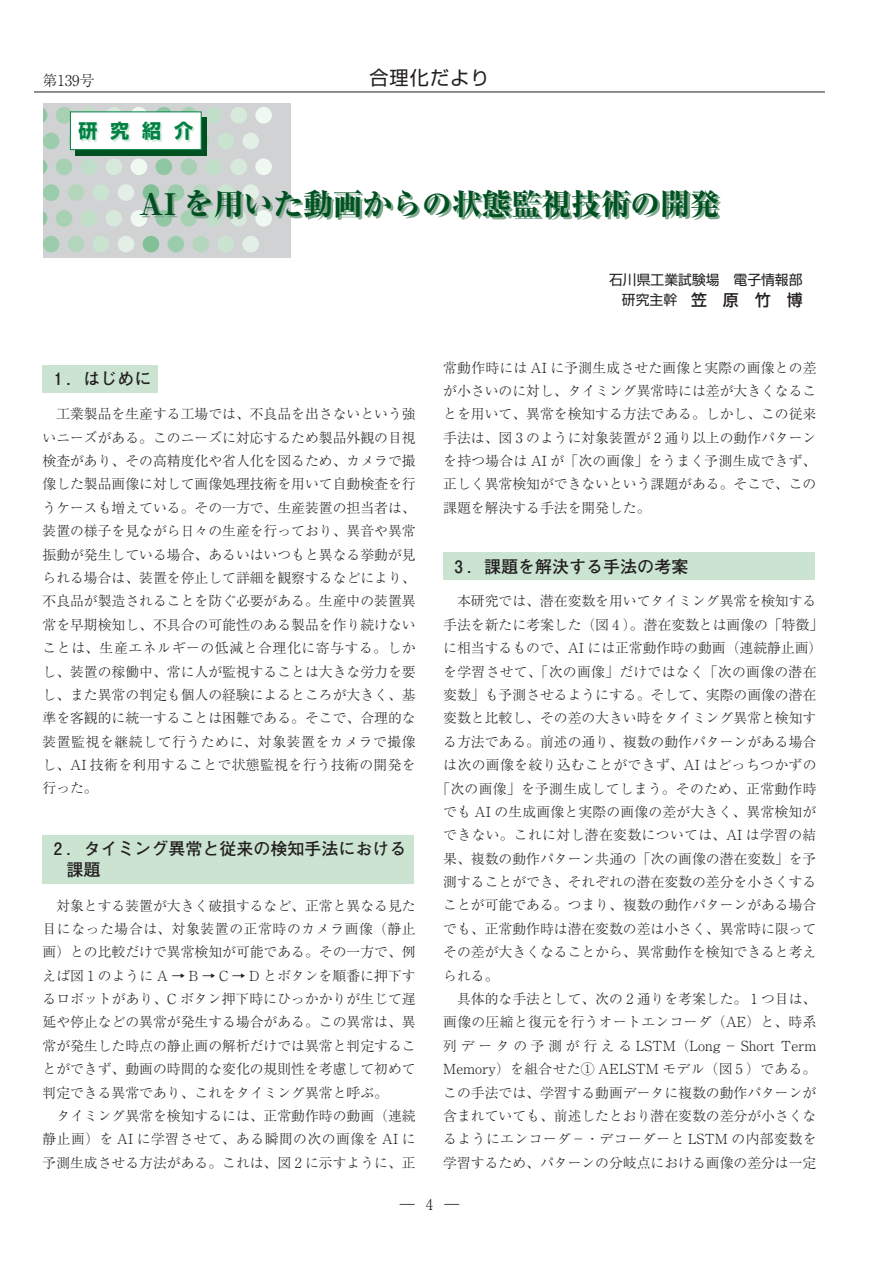
<style>
.page{position:relative;width:893px;height:1263px;background:#fff}
.page>*{position:absolute;margin:0;border:0;box-sizing:border-box;transform-origin:0 0}
.t1{font:800 29.7px "Ryumin Pr 6 N";color:#005122}
.t2{font:19.2px "Shin Go Pr 6 N";letter-spacing:.055em;color:#231f20}
.t3{font:700 19.2px "Shin Go Pr 6 N";color:#008141}
.t4{font:700 16.95px/21.3px "Futo Go B101 Pr 6 N";color:#231f20}
.t5{font:500 15.9px "Shin Go Pr 6 N";color:#231f20}
.t6{font:300 14.85px "Ryumin Pr 6 N";color:#231f20}
.t7{font:300 13.8px/23.4px "Ryumin Pr 6 N";color:#231f20;text-align:justify}
.t8{font:300 13.8px "Ryumin Pr 6 N";letter-spacing:.025em;color:#231f20}
.t9{font:300 13.8px "Ryumin Pr 6 N";letter-spacing:.02em;color:#231f20}
.t10{font:300 13.8px "Ryumin Pr 6 N";letter-spacing:.03em;color:#231f20}
.t11{font:13.8px "Shin Go Pr 6 N";color:#231f20}
.s1{font-weight:400;font-size:13.8px}
</style>
<div class="page">
<hr style="left:34px;top:92px;width:791px;height:1px;background:#231f20">
<div style="left:43px;top:365px;width:115px;height:28px;background:#cbe3d1"></div>
<div style="left:43px;top:834px;width:371px;height:49px;background:#cbe3d1"></div>
<div style="left:443px;top:552px;width:371px;height:28px;background:#cbe3d1"></div>
<div style="left:43px;top:103px;width:248px;height:154px;background:#d1d2d4"></div>
<div style="left:43px;top:236px;width:16px;height:16px;background:#9bccab;border-radius:50%"></div>
<div style="left:68px;top:236px;width:16px;height:16px;background:#b3d6bd;border-radius:50%"></div>
<div style="left:93px;top:236px;width:16px;height:16px;background:#cbe3d1;border-radius:50%"></div>
<div style="left:118px;top:236px;width:16px;height:16px;background:#e3efe6;border-radius:50%"></div>
<div style="left:31px;top:210px;width:16px;height:17px;background:#8fc7a2;border-radius:50%"></div>
<div style="left:56px;top:210px;width:16px;height:17px;background:#a8d1b4;border-radius:50%"></div>
<div style="left:81px;top:210px;width:16px;height:17px;background:#c0ddc7;border-radius:50%"></div>
<div style="left:106px;top:210px;width:16px;height:17px;background:#d7e9db;border-radius:50%"></div>
<div style="left:131px;top:210px;width:16px;height:17px;background:#f0f8f2;border-radius:50%"></div>
<div style="left:43px;top:184px;width:16px;height:17px;background:#9bccab;border-radius:50%"></div>
<div style="left:68px;top:184px;width:16px;height:17px;background:#b3d6bd;border-radius:50%"></div>
<div style="left:93px;top:184px;width:16px;height:17px;background:#cbe3d1;border-radius:50%"></div>
<div style="left:118px;top:184px;width:16px;height:17px;background:#e3efe6;border-radius:50%"></div>
<div style="left:31px;top:158px;width:16px;height:17px;background:#8fc7a2;border-radius:50%"></div>
<div style="left:56px;top:158px;width:16px;height:17px;background:#a8d1b4;border-radius:50%"></div>
<div style="left:81px;top:158px;width:16px;height:17px;background:#c0ddc7;border-radius:50%"></div>
<div style="left:106px;top:158px;width:16px;height:17px;background:#d7e9db;border-radius:50%"></div>
<div style="left:131px;top:158px;width:16px;height:17px;background:#f0f8f2;border-radius:50%"></div>
<div style="left:43px;top:133px;width:16px;height:16px;background:#9bccab;border-radius:50%"></div>
<div style="left:68px;top:133px;width:16px;height:16px;background:#a4cfb2;border-radius:50%"></div>
<div style="left:31px;top:107px;width:16px;height:17px;background:#8fc7a2;border-radius:50%"></div>
<div style="left:56px;top:107px;width:16px;height:17px;background:#a8d1b4;border-radius:50%"></div>
<svg style="left:81px;top:107px;width:16px;height:17px"></svg>
<svg style="left:106px;top:107px;width:16px;height:17px"></svg>
<svg style="left:131px;top:107px;width:16px;height:17px"></svg>
<div style="left:143px;top:236px;width:16px;height:16px;background:#82c198;border-radius:50%"></div>
<div style="left:168px;top:236px;width:16px;height:16px;background:#9bccab;border-radius:50%"></div>
<div style="left:193px;top:236px;width:16px;height:16px;background:#b3d6bd;border-radius:50%"></div>
<div style="left:217px;top:236px;width:17px;height:16px;background:#cbe3d1;border-radius:50%"></div>
<div style="left:242px;top:236px;width:17px;height:16px;background:#e3efe6;border-radius:50%"></div>
<div style="left:156px;top:210px;width:16px;height:17px;background:#8fc7a2;border-radius:50%"></div>
<div style="left:180px;top:210px;width:17px;height:17px;background:#a8d1b4;border-radius:50%"></div>
<div style="left:205px;top:210px;width:17px;height:17px;background:#c0ddc7;border-radius:50%"></div>
<div style="left:230px;top:210px;width:17px;height:17px;background:#d7e9db;border-radius:50%"></div>
<div style="left:255px;top:210px;width:17px;height:17px;background:#f0f8f2;border-radius:50%"></div>
<div style="left:143px;top:184px;width:16px;height:17px;background:#82c198;border-radius:50%"></div>
<div style="left:168px;top:184px;width:16px;height:17px;background:#9bccab;border-radius:50%"></div>
<div style="left:193px;top:184px;width:16px;height:17px;background:#b3d6bd;border-radius:50%"></div>
<div style="left:217px;top:184px;width:17px;height:17px;background:#cbe3d1;border-radius:50%"></div>
<div style="left:242px;top:184px;width:17px;height:17px;background:#e3efe6;border-radius:50%"></div>
<div style="left:156px;top:158px;width:16px;height:17px;background:#8fc7a2;border-radius:50%"></div>
<div style="left:180px;top:158px;width:17px;height:17px;background:#a8d1b4;border-radius:50%"></div>
<div style="left:205px;top:158px;width:17px;height:17px;background:#c0ddc7;border-radius:50%"></div>
<div style="left:230px;top:158px;width:17px;height:17px;background:#d7e9db;border-radius:50%"></div>
<div style="left:255px;top:158px;width:17px;height:17px;background:#f0f8f2;border-radius:50%"></div>
<div style="left:193px;top:133px;width:16px;height:16px;background:#b3d6bd;border-radius:50%"></div>
<div style="left:217px;top:133px;width:17px;height:16px;background:#cbe3d1;border-radius:50%"></div>
<div style="left:242px;top:133px;width:17px;height:16px;background:#e3efe6;border-radius:50%"></div>
<svg style="left:156px;top:107px;width:16px;height:17px"></svg>
<svg style="left:180px;top:107px;width:17px;height:17px"></svg>
<div style="left:205px;top:107px;width:17px;height:17px;background:#c0ddc7;border-radius:50%"></div>
<div style="left:230px;top:107px;width:17px;height:17px;background:#d7e9db;border-radius:50%"></div>
<div style="left:255px;top:107px;width:17px;height:17px;background:#f0f8f2;border-radius:50%"></div>
<div style="left:26px;top:103px;width:17px;height:154px;background:#fff"></div>
<div style="left:75px;top:117px;width:132px;height:38px;background:#005122"></div>
<div style="left:70px;top:112px;width:131px;height:38px;background:#fff;border:1px solid #008141"></div>
<div style="left:80px;top:123px;width:115px;height:18px;background:#00994e;opacity:.2"></div>
<svg style="left:142px;top:192px;width:579px;height:28px"></svg>
<p class="t6" style="left:43px;top:69px;width:54px">第１３９号</p>
<h2 class="t2" style="left:369px;top:62px;width:122px">合理化だより</h2>
<h2 class="t3" style="left:78px;top:115px;width:116px">研究紹介</h2>
<h1 class="t1" style="left:139px;top:180px;width:582px">AI を用いた動画からの状態監視技術の開発</h1>
<p class="t4" style="left:54px;top:368px;width:99px">１．はじめに</p>
<p class="t7" style="left:43px;top:402px;width:375px">　工業製品を生産する工場では、不良品を出さないという強いニーズがある。このニーズに対応するため製品外観の目視検査があり、その高精度化や省人化を図るため、カメラで撮像した製品画像に対して画像処理技術を用いて自動検査を行うケースも増えている。その一方で、生産装置の担当者は、装置の様子を見ながら日々の生産を行っており、異音や異常振動が発生している場合、あるいはいつもと異なる挙動が見られる場合は、装置を停止して詳細を観察するなどにより、不良品が製造されることを防ぐ必要がある。生産中の装置異常を早期検知し、不具合の可能性のある製品を作り続けないことは、生産エネルギーの低減と合理化に寄与する。しかし、装置の稼働中、常に人が監視することは大きな労力を要し、また異常の判定も個人の経験によるところが大きく、基準を客観的に統一することは困難である。そこで、合理的な装置監視を継続して行うために、対象装置をカメラで撮像し、AI 技術を利用することで状態監視を行う技術の開発を行った。</p>
<p class="t4" style="left:66px;top:837px;width:342px;text-indent:-13px">２．タイミング異常と従来の検知手法における課題</p>
<p class="t7" style="left:43px;top:893px;width:375px;text-align:left">　対象とする装置が大きく破損するなど、正常と異なる見た目になった場合は、対象装置の正常時のカメラ画像（静止画）との比較だけで異常検知が可能である。その一方で、例えば図１のように A → B → C → D とボタンを順番に押下するロボットがあり、C ボタン押下時にひっかかりが生じて遅延や停止などの異常が発生する場合がある。この異常は、異常が発生した時点の静止画の解析だけでは異常と判定することができず、動画の時間的な変化の規則性を考慮して初めて判定できる異常であり、これをタイミング異常と呼ぶ。<br>　タイミング異常を検知するには、正常動作時の動画（連続静止画）を AI に学習させて、ある瞬間の次の画像を AI に予測生成させる方法がある。これは、図２に示すように、正</p>
<p class="t11" style="left:609px;top:268px;width:195px">石川県工業試験場　電子情報部</p>
<p class="t5" style="left:622px;top:287px;width:182px"><span class="s1">研究主幹　</span>笠　原　竹　博</p>
<p class="t7" style="left:443px;top:355px;width:375px">常動作時には AI に予測生成させた画像と実際の画像との差が小さいのに対し、タイミング異常時には差が大きくなることを用いて、異常を検知する方法である。しかし、この従来手法は、図３のように対象装置が２通り以上の動作パターンを持つ場合は AI が「次の画像」をうまく予測生成できず、正しく異常検知ができないという課題がある。そこで、この課題を解決する手法を開発した。</p>
<p class="t4" style="left:454px;top:555px;width:235px">３．課題を解決する手法の考案</p>
<p class="t7" style="left:443px;top:589px;width:375px">　本研究では、潜在変数を用いてタイミング異常を検知する</p>
<p class="t7" style="left:443px;top:612px;width:382px">手法を新たに考案した（図４）。潜在変数とは画像の「特徴」</p>
<p class="t7" style="left:443px;top:635px;width:381px">に相当するもので、AI には正常動作時の動画（連続静止画）</p>
<p class="t9" style="left:443px;top:661px;width:375px">を学習させて、「次の画像」だけではなく「次の画像の潜在</p>
<p class="t7" style="left:443px;top:682px;width:375px">変数」も予測させるようにする。そして、実際の画像の潜在</p>
<p class="t7" style="left:443px;top:706px;width:375px">変数と比較し、その差の大きい時をタイミング異常と検知す</p>
<p class="t7" style="left:443px;top:729px;width:375px">る方法である。前述の通り、複数の動作パターンがある場合</p>
<p class="t8" style="left:443px;top:754px;width:375px">は次の画像を絞り込むことができず、AI はどっちつかずの</p>
<p class="t9" style="left:436px;top:777px;width:382px">「次の画像」を予測生成してしまう。そのため、正常動作時</p>
<p class="t7" style="left:443px;top:799px;width:375px">でも AI の生成画像と実際の画像の差が大きく、異常検知が</p>
<p class="t8" style="left:443px;top:824px;width:375px">できない。これに対し潜在変数については、AI は学習の結</p>
<p class="t7" style="left:443px;top:846px;width:375px">果、複数の動作パターン共通の「次の画像の潜在変数」を予</p>
<p class="t7" style="left:443px;top:869px;width:375px">測することができ、それぞれの潜在変数の差分を小さくする</p>
<p class="t7" style="left:443px;top:893px;width:375px">ことが可能である。つまり、複数の動作パターンがある場合</p>
<p class="t7" style="left:443px;top:916px;width:375px">でも、正常動作時は潜在変数の差は小さく、異常時に限って</p>
<p class="t7" style="left:443px;top:939px;width:375px">その差が大きくなることから、異常動作を検知できると考え</p>
<p class="t7" style="left:443px;top:963px;width:57px">られる。</p>
<p class="t7" style="left:443px;top:986px;width:375px">　具体的な手法として、次の２通りを考案した。１つ目は、</p>
<p class="t8" style="left:443px;top:1011px;width:375px">画像の圧縮と復元を行うオートエンコーダ（AE）と、時系</p>
<p class="t7" style="left:443px;top:1033px;width:375px">列データの予測が行える LSTM（Long － Short Term</p>
<p class="t7" style="left:443px;top:1056px;width:375px">Memory）を組合せた① AELSTM モデル（図５）である。</p>
<p class="t7" style="left:443px;top:1080px;width:375px">この手法では、学習する動画データに複数の動作パターンが</p>
<p class="t7" style="left:443px;top:1103px;width:375px">含まれていても、前述したとおり潜在変数の差分が小さくな</p>
<p class="t10" style="left:443px;top:1128px;width:375px">るようにエンコーダ－・デコーダーと LSTM の内部変数を</p>
<p class="t7" style="left:443px;top:1150px;width:375px">学習するため、パターンの分岐点における画像の差分は一定</p>
<p class="t6" style="left:426px;top:1193px;width:9px">4</p>
<p class="t6" style="left:400px;top:1193px;width:61px">―　　―</p>
</div>
